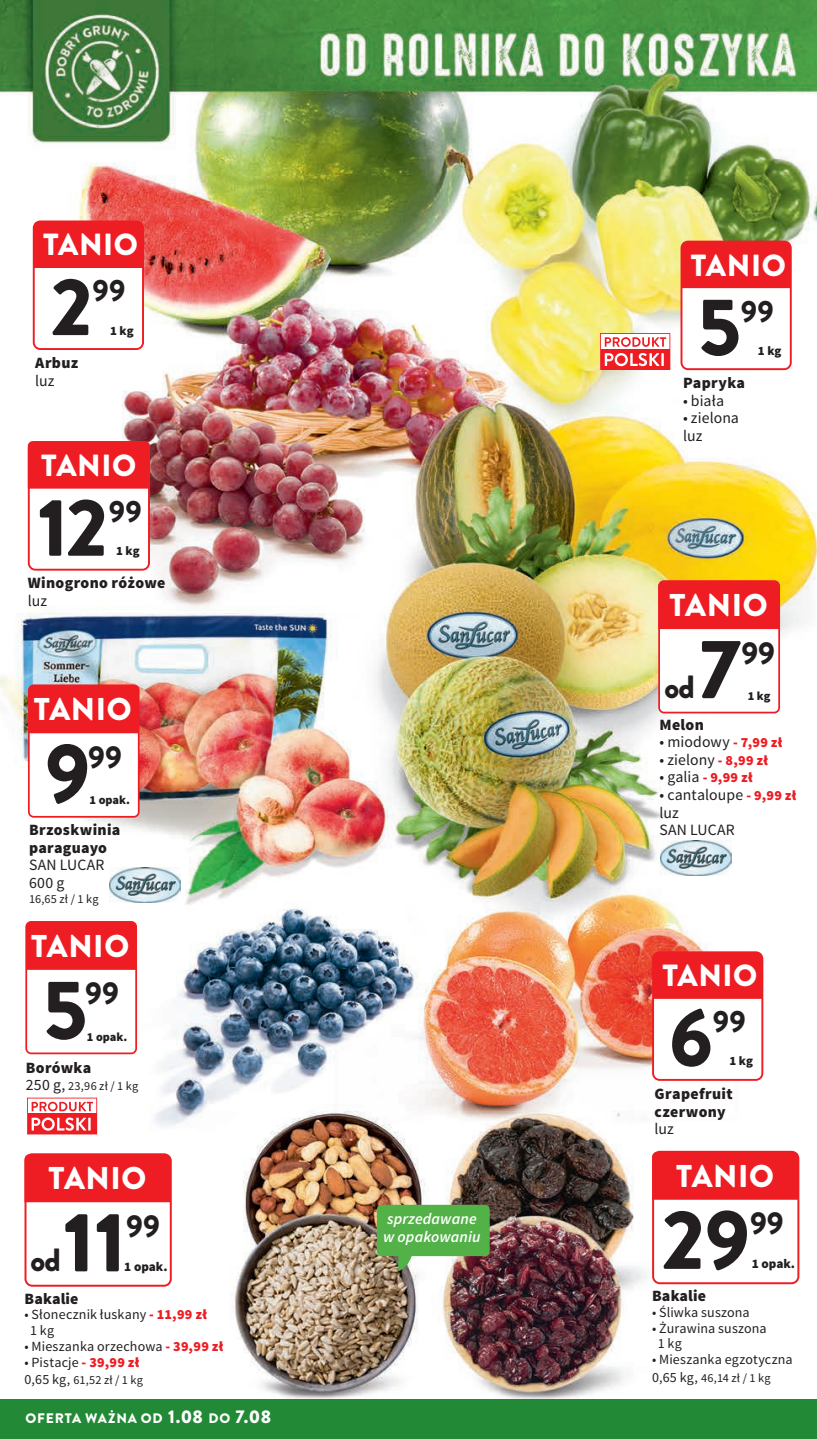
<style>
.page{position:relative;width:817px;height:1439px;background:#fff}
.page>*{position:absolute;margin:0;border:0;box-sizing:border-box;transform-origin:0 0}
.t1{font:900 84px "Brandon Grotesque";color:#231f20}
.t2{font:900 81.55px "Brandon Grotesque";color:#231f20}
.t3{font:900 32.2px "Brandon Grotesque";color:#231f20}
.t4{font:900 31.5px "Brandon Grotesque";letter-spacing:.02em;color:#fff}
.t5{font:900 31.5px "Brandon Grotesque";color:#231f20}
.t6{font:900 30.62px "Brandon Grotesque";letter-spacing:.02em;color:#fff}
.t7{font:900 30.62px "Brandon Grotesque";color:#231f20}
.t8{font:15.75px/17.5px "Source Sans Pro";letter-spacing:.005em;color:#231f20}
.t9{font:900 15.75px/17.5px "Source Sans Pro";letter-spacing:.02em;color:#231f20}
.t10{font:italic 600 15.75px/17.5px "Source Sans Pro";letter-spacing:.005em;color:#fff}
.t11{font:14px/15.8px "Source Sans Pro";letter-spacing:.01em;color:#231f20}
.t12{font:900 14px "Source Sans Pro";color:#ee1d23}
.t13{font:900 13.83px "Brandon Grotesque";letter-spacing:.055em;color:#fff}
.t14{font:900 13.12px "Source Sans Pro";color:#231f20}
.t15{font:900 12.78px "Source Sans Pro";letter-spacing:-.01em;color:#231f20}
.t16{font:12.25px "Source Sans Pro";letter-spacing:.02em;color:#231f20}
.t17{font:900 12.25px "Source Sans Pro";color:#231f20}
.s1{font-size:15.75px}
.s2{font-weight:900;color:#ee1d23}
.s3{font-size:14px}
.s4{font-size:18.38px}
.s5{font-weight:900;font-size:14px;color:#ee1d23}
.s6{font-weight:400;font-size:15.75px;color:#231f20}
</style>
<div class="page">
<img style="left:0;top:0;width:817px;height:1399px">
<svg style="left:33px;top:220px;width:111px;height:130px"></svg>
<svg style="left:680px;top:241px;width:111px;height:129px"></svg>
<svg style="left:28px;top:684px;width:112px;height:134px"></svg>
<img style="left:110px;top:868px;width:70px;height:34px">
<svg style="left:658px;top:580px;width:122px;height:133px"></svg>
<img style="left:661px;top:841px;width:70px;height:34px">
<svg style="left:28px;top:441px;width:122px;height:130px"></svg>
<svg style="left:652px;top:951px;width:111px;height:130px"></svg>
<svg style="left:600px;top:333px;width:70px;height:37px"></svg>
<svg style="left:25px;top:921px;width:112px;height:133px"></svg>
<svg style="left:27px;top:1097px;width:70px;height:37px"></svg>
<svg style="left:25px;top:1153px;width:147px;height:133px"></svg>
<svg style="left:652px;top:1151px;width:147px;height:133px"></svg>
<div style="left:377px;top:1205px;width:113px;height:51px;background:#52b147;border-radius:5px"></div>
<svg style="left:398px;top:1256px;width:15px;height:15px"></svg>
<div style="left:0;top:1399px;width:817px;height:40px;background:#228a36"></div>
<h3 class="t6" style="left:43px;top:223px;width:96px">TANIO</h3>
<h2 class="t2" style="left:51px;top:249px;width:43px">2</h2>
<h3 class="t7" style="left:93px;top:269px;width:34px">99</h3>
<p class="t15" style="left:110px;top:322px;width:25px">1 kg</p>
<p class="t9" style="left:35px;top:355px;width:45px">Arbuz</p>
<p class="t8" style="left:35px;top:372px;width:21px">luz</p>
<h3 class="t6" style="left:41px;top:444px;width:96px">TANIO</h3>
<h2 class="t2" style="left:38px;top:470px;width:72px">12</h2>
<h3 class="t7" style="left:109px;top:490px;width:34px">99</h3>
<p class="t15" style="left:116px;top:542px;width:25px">1 kg</p>
<p class="t9" style="left:28px;top:575px;width:139px">Winogrono różowe</p>
<p class="t8" style="left:28px;top:592px;width:21px">luz</p>
<h3 class="t4" style="left:34px;top:687px;width:99px">TANIO</h3>
<h1 class="t1" style="left:45px;top:714px;width:47px">9</h1>
<h3 class="t5" style="left:88px;top:734px;width:35px">99</h3>
<p class="t17" style="left:89px;top:792px;width:42px">1 opak.</p>
<p class="t9" style="left:29px;top:822px;width:93px">Brzoskwinia paraguayo</p>
<p class="t8" style="left:29px;top:856px;width:77px">SAN LUCAR<br>600 g</p>
<p class="t16" style="left:29px;top:892px;width:71px">16,65 zł / 1 kg</p>
<h3 class="t4" style="left:31px;top:923px;width:99px">TANIO</h3>
<h1 class="t1" style="left:43px;top:950px;width:46px">5</h1>
<h3 class="t5" style="left:85px;top:971px;width:35px">99</h3>
<p class="t17" style="left:87px;top:1029px;width:42px">1 opak.</p>
<p class="t9" style="left:26px;top:1059px;width:67px">Borówka</p>
<p class="t16" style="left:26px;top:1078px;width:114px"><span class="s1">250 g,</span> 23,96 zł / 1 kg</p>
<h3 class="t4" style="left:49px;top:1156px;width:99px">TANIO</h3>
<h1 class="t1" style="left:63px;top:1183px;width:64px">11</h1>
<h3 class="t5" style="left:126px;top:1203px;width:35px">99</h3>
<h3 class="t3" style="left:30px;top:1237px;width:32px">od</h3>
<p class="t14" style="left:124px;top:1258px;width:45px">1 opak.</p>
<p class="t9" style="left:25px;top:1290px;width:56px">Bakalie</p>
<p class="t11" style="left:30px;top:1307px;width:178px;text-indent:-6px">• Słonecznik łuskany <span class="s2">- 11,99 zł<br></span>1 kg</p>
<p class="t11" style="left:25px;top:1338px;width:200px">• Mieszanka orzechowa <span class="s2">- 39,99 zł</span></p>
<p class="t11" style="left:25px;top:1354px;width:116px">• Pistacje <span class="s2">- 39,99 zł</span></p>
<p class="t16" style="left:25px;top:1372px;width:120px"><span class="s3">0,65 kg,</span> 61,52 zł / 1 kg</p>
<p class="t13" style="left:26px;top:1409px;width:247px">OFERTA WAŻNA OD <span class="s4">1.08</span> DO <span class="s4">7.08</span></p>
<p class="t10" style="left:383px;top:1210px;width:99px">sprzedawane w opakowaniu</p>
<h3 class="t6" style="left:691px;top:243px;width:96px">TANIO</h3>
<h2 class="t2" style="left:698px;top:269px;width:44px">5</h2>
<h3 class="t7" style="left:741px;top:289px;width:34px">99</h3>
<p class="t15" style="left:758px;top:342px;width:25px">1 kg</p>
<p class="t9" style="left:683px;top:375px;width:64px">Papryka</p>
<p class="t8" style="left:683px;top:392px;width:43px">• biała</p>
<p class="t8" style="left:683px;top:410px;width:57px">• zielona luz</p>
<h3 class="t4" style="left:669px;top:583px;width:99px">TANIO</h3>
<h3 class="t3" style="left:664px;top:664px;width:32px">od</h3>
<h1 class="t1" style="left:699px;top:610px;width:43px">7</h1>
<h3 class="t5" style="left:741px;top:630px;width:35px">99</h3>
<p class="t17" style="left:748px;top:688px;width:24px">1 kg</p>
<p class="t9" style="left:659px;top:717px;width:46px">Melon</p>
<p class="t8" style="left:659px;top:734px;width:124px">• miodowy <span class="s5">- 7,99 zł</span></p>
<p class="t8" style="left:659px;top:751px;width:110px">• zielony <span class="s5">- 8,99 zł</span></p>
<p class="t12" style="left:659px;top:769px;width:95px"><span class="s6">• galia</span> - 9,99 zł</p>
<p class="t8" style="left:659px;top:786px;width:138px">• cantaloupe <span class="s5">- 9,99 zł </span>luz<br>SAN LUCAR</p>
<h3 class="t6" style="left:662px;top:954px;width:96px">TANIO</h3>
<h2 class="t2" style="left:669px;top:980px;width:45px">6</h2>
<h3 class="t7" style="left:713px;top:1000px;width:34px">99</h3>
<p class="t15" style="left:729px;top:1053px;width:25px">1 kg</p>
<p class="t9" style="left:654px;top:1086px;width:80px">Grapefruit czerwony</p>
<p class="t8" style="left:654px;top:1120px;width:21px">luz</p>
<h3 class="t4" style="left:676px;top:1153px;width:99px">TANIO</h3>
<h1 class="t1" style="left:662px;top:1180px;width:90px">29</h1>
<h3 class="t5" style="left:750px;top:1201px;width:35px">99</h3>
<p class="t14" style="left:752px;top:1255px;width:45px">1 opak.</p>
<p class="t9" style="left:652px;top:1287px;width:56px">Bakalie</p>
<p class="t11" style="left:652px;top:1304px;width:99px">• Śliwka suszona</p>
<p class="t11" style="left:658px;top:1320px;width:110px;text-indent:-6px">• Żurawina suszona<br>1 kg</p>
<p class="t11" style="left:652px;top:1351px;width:142px">• Mieszanka egzotyczna</p>
<p class="t16" style="left:652px;top:1370px;width:120px"><span class="s3">0,65 kg,</span> 46,14 zł / 1 kg</p>
</div>
